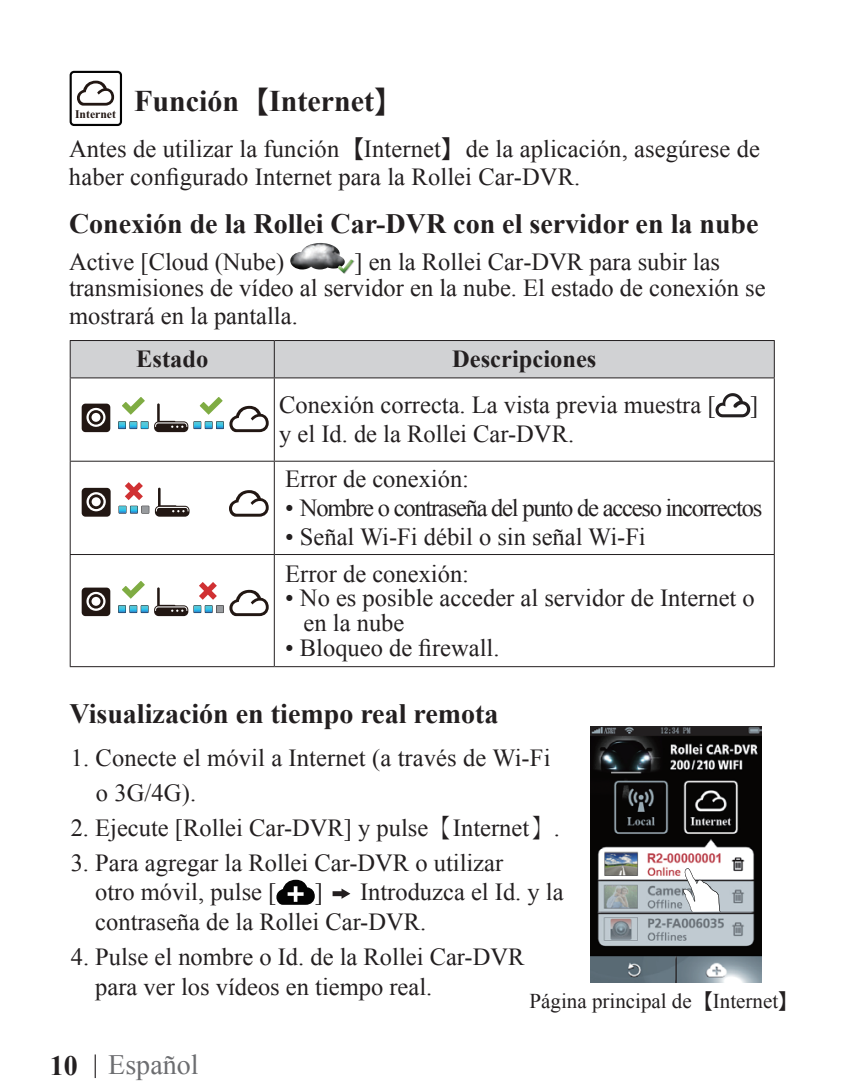
<style>
.page{position:relative;width:844px;height:1092px;background:#fff}
.page>*{position:absolute;margin:0;border:0;box-sizing:border-box;transform-origin:0 0}
.t1{font:700 30.1px "Times New Roman";color:#231f20}
.t2{font:700 28px "Times New Roman";color:#231f20}
.t3{font:28px "Times New Roman";color:#6c6d70}
.t4{font:24.5px/26.9px "Times New Roman";color:#231f20}
.t5{font:24.5px "Times New Roman";letter-spacing:-.05em;color:#231f20}
.t6{font:700 24.5px "Times New Roman";color:#231f20}
.t7{font:21px "Times New Roman";color:#231f20}
.t8{font:700 11.55px "Times New Roman";color:#221713}
.s1{font-family:"Adobe Heiti Std";font-weight:400}
.s2{font-family:"Adobe Heiti Std"}
.s3{font-family:"Adobe Ming Std";font-weight:300}
.s4{font-weight:700;color:#231f20}
.s5{font-family:"Adobe Ming Std";font-weight:300;color:#231f20}
</style>
<div class="page">
<img style="left:290px;top:243px;width:54px;height:26px">
<img style="left:338px;top:259px;width:15px;height:14px">
<div style="left:70px;top:71px;width:52px;height:55px;border:2px solid #030303;border-radius:3px"></div>
<svg style="left:77px;top:81px;width:37px;height:25px"></svg>
<div style="left:71px;top:341px;width:702px;height:36px;background:#d1d2d4"></div>
<hr style="left:70px;top:340px;width:204px;height:1px;background:#231f20">
<hr style="left:70px;top:341px;width:1px;height:36px;background:#231f20">
<hr style="left:274px;top:340px;width:500px;height:1px;background:#231f20">
<hr style="left:273px;top:341px;width:2px;height:36px;background:#231f20">
<hr style="left:773px;top:341px;width:1px;height:36px;background:#231f20">
<hr style="left:70px;top:377px;width:204px;height:1px;background:#231f20">
<hr style="left:70px;top:378px;width:1px;height:82px;background:#231f20">
<hr style="left:274px;top:377px;width:500px;height:1px;background:#231f20">
<hr style="left:273px;top:378px;width:2px;height:82px;background:#231f20">
<hr style="left:773px;top:378px;width:1px;height:82px;background:#231f20">
<hr style="left:70px;top:460px;width:204px;height:2px;background:#231f20">
<hr style="left:70px;top:461px;width:1px;height:93px;background:#231f20">
<hr style="left:274px;top:460px;width:500px;height:2px;background:#231f20">
<hr style="left:273px;top:461px;width:2px;height:93px;background:#231f20">
<hr style="left:773px;top:461px;width:1px;height:93px;background:#231f20">
<hr style="left:70px;top:554px;width:204px;height:1px;background:#231f20">
<hr style="left:70px;top:555px;width:1px;height:111px;background:#231f20">
<hr style="left:274px;top:554px;width:500px;height:1px;background:#231f20">
<hr style="left:273px;top:555px;width:2px;height:111px;background:#231f20">
<hr style="left:773px;top:555px;width:1px;height:111px;background:#231f20">
<hr style="left:70px;top:666px;width:204px;height:1px;background:#231f20">
<hr style="left:274px;top:666px;width:500px;height:1px;background:#231f20">
<svg style="left:715px;top:393px;width:35px;height:24px"></svg>
<svg style="left:122px;top:397px;width:23px;height:18px"></svg>
<svg style="left:118px;top:421px;width:30px;height:8px"></svg>
<svg style="left:82px;top:403px;width:28px;height:29px"></svg>
<svg style="left:154px;top:397px;width:114px;height:35px"></svg>
<svg style="left:229px;top:490px;width:39px;height:26px"></svg>
<svg style="left:82px;top:488px;width:29px;height:28px"></svg>
<svg style="left:155px;top:487px;width:34px;height:29px"></svg>
<svg style="left:118px;top:482px;width:31px;height:31px"></svg>
<svg style="left:122px;top:581px;width:23px;height:17px"></svg>
<svg style="left:118px;top:605px;width:30px;height:8px"></svg>
<svg style="left:82px;top:587px;width:28px;height:29px"></svg>
<svg style="left:154px;top:582px;width:114px;height:34px"></svg>
<svg style="left:276px;top:879px;width:39px;height:25px"></svg>
<svg style="left:332px;top:888px;width:18px;height:10px"></svg>
<img style="left:590px;top:726px;width:171px;height:256px">
<svg style="left:681px;top:866px;width:39px;height:45px"></svg>
<p class="t8" style="left:75px;top:106px;width:42px">Internet</p>
<p class="t1" style="left:134px;top:80px;width:271px">Función<span class="s1">【</span>Internet<span class="s1">】</span></p>
<p class="t4" style="left:69px;top:134px;width:692px;line-height:28px">Antes de utilizar la función<span class="s2">【</span>Internet<span class="s2">】</span>de la aplicación, asegúrese de haber configurado Internet para la Rollei Car-DVR.</p>
<p class="t2" style="left:69px;top:204px;width:691px">Conexión de la Rollei Car-DVR con el servidor en la nube</p>
<p class="t4" style="left:69px;top:248px;width:217px">Active [Cloud (Nube)</p>
<p class="t4" style="left:69px;top:248px;width:698px;text-indent:285px">] en la Rollei Car-DVR para subir las transmisiones de vídeo al servidor en la nube. El estado de conexión se mostrará en la pantalla.</p>
<p class="t6" style="left:136px;top:342px;width:74px">Estado</p>
<p class="t6" style="left:452px;top:342px;width:146px">Descripciones</p>
<p class="t4" style="left:279px;top:391px;width:438px">Conexión correcta. La vista previa muestra [</p>
<p class="t4" style="left:750px;top:391px;width:10px">]</p>
<p class="t4" style="left:279px;top:412px;width:296px;line-height:44.1px">y el Id. de la Rollei Car-DVR.<br>Error de conexión:</p>
<p class="t5" style="left:285px;top:491px;width:478px">• Nombre o contraseña del punto de acceso incorrectos</p>
<p class="t4" style="left:285px;top:518px;width:362px;line-height:36.4px">• Señal Wi-Fi débil o sin señal Wi-Fi<br>Error de conexión:</p>
<p class="t4" style="left:303px;top:585px;width:452px;line-height:24.5px;text-indent:-18px">• No es posible acceder al servidor de Internet o en la nube</p>
<p class="t4" style="left:285px;top:633px;width:216px">• Bloqueo de firewall.</p>
<p class="t2" style="left:69px;top:694px;width:430px">Visualización en tiempo real remota</p>
<p class="t4" style="left:96px;top:739px;width:456px;line-height:35px;text-indent:-25px">1. Conecte el móvil a Internet (a través de Wi-Fi o 3G/4G).</p>
<p class="t4" style="left:71px;top:813px;width:490px">2. Ejecute [Rollei Car-DVR] y pulse<span class="s3">【</span>Internet<span class="s3">】</span>.</p>
<p class="t4" style="left:95px;top:847px;width:409px;line-height:29.8px;text-indent:-24px">3. Para agregar la Rollei Car-DVR o utilizar otro móvil, pulse [</p>
<p class="t4" style="left:95px;top:876px;width:469px;line-height:29.8px;text-indent:265px">Introduzca el Id. y la contraseña de la Rollei Car-DVR.</p>
<p class="t4" style="left:95px;top:941px;width:430px;line-height:29.4px;text-indent:-24px">4. Pulse el nombre o Id. de la Rollei Car-DVR para ver los vídeos en tiempo real.</p>
<p class="t4" style="left:315px;top:878px;width:10px">]</p>
<p class="t7" style="left:529px;top:986px;width:271px">Página principal de<span class="s2">【</span>Internet<span class="s2">】</span></p>
<p class="t3" style="left:50px;top:1045px;width:150px"><span class="s4">10</span> <span class="s5">|</span> Español</p>
</div>
